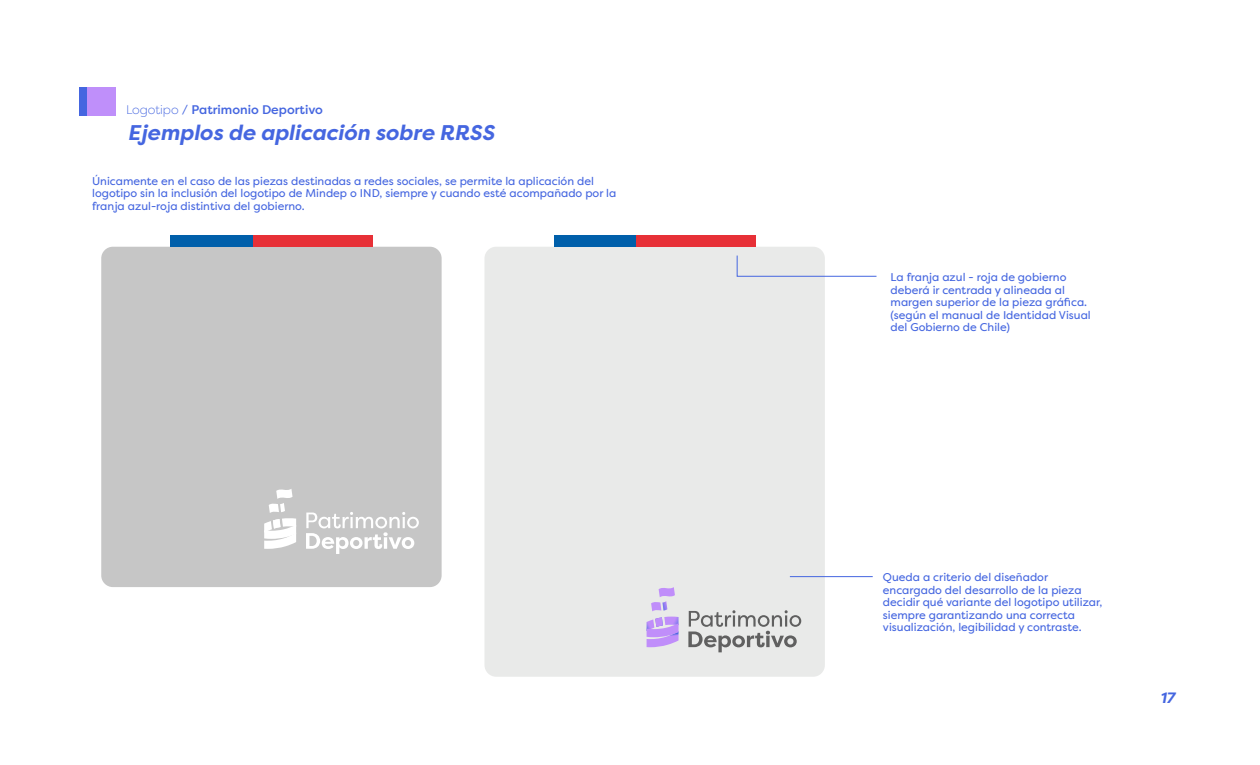
<style>
.page{position:relative;width:1260px;height:765px;background:#fff}
.page>*{position:absolute;margin:0;border:0;box-sizing:border-box;transform-origin:0 0}
.t1{font:italic 700 21.25px "Filson Pro";color:#4566e0}
.t2{font:italic 700 15px "Filson Pro";color:#4566e0}
.t3{font:500 12.5px "Filson Pro";color:#4566e0}
.t4{font:11.25px/12.5px "Filson Pro";color:#4566e0}
.s1{font-weight:300}
.s2{font-weight:400}
</style>
<div class="page">
<div style="left:79px;top:88px;width:9px;height:28px;background:#4566e0"></div>
<div style="left:88px;top:88px;width:28px;height:28px;background:#bf8ffa"></div>
<div style="left:101px;top:247px;width:341px;height:340px;background:#c6c6c6;border-radius:12px"></div>
<div style="left:171px;top:235px;width:82px;height:12px;background:#005faa"></div>
<div style="left:253px;top:235px;width:119px;height:12px;background:#e73037"></div>
<div style="left:484px;top:247px;width:341px;height:430px;background:#e9eae9;border-radius:12px"></div>
<div style="left:554px;top:235px;width:82px;height:12px;background:#005faa"></div>
<div style="left:636px;top:235px;width:120px;height:12px;background:#e73037"></div>
<svg style="left:736px;top:255px;width:141px;height:22px"></svg>
<hr style="left:790px;top:576px;width:83px;height:1px;background:#4566e0">
<svg style="left:647px;top:617px;width:32px;height:31px"></svg>
<svg style="left:651px;top:587px;width:24px;height:24px"></svg>
<svg style="left:688px;top:610px;width:113px;height:42px"></svg>
<svg style="left:264px;top:489px;width:32px;height:60px"></svg>
<svg style="left:306px;top:512px;width:113px;height:42px"></svg>
<p class="t3" style="left:126px;top:101px;width:198px"><span class="s1">Logotipo</span> <span class="s2">/</span> Patrimonio Deportivo</p>
<h1 class="t1" style="left:128px;top:120px;width:368px">Ejemplos de aplicación sobre RRSS</h1>
<p class="t4" style="left:92px;top:174px;width:526px">Únicamente en el caso de las piezas destinadas a redes sociales, se permite la aplicación del logotipo sin la inclusión del logotipo de Mindep o IND, siempre y cuando esté acompañado por la franja azul-roja distintiva del gobierno.</p>
<p class="t4" style="left:891px;top:271px;width:202px">La franja azul - roja de gobierno deberá ir centrada y alineada al margen superior de la pieza gráfica. (según el manual de Identidad Visual del Gobierno de Chile)</p>
<p class="t4" style="left:883px;top:571px;width:221px">Queda a criterio del diseñador encargado del desarrollo de la pieza decidir qué variante del logotipo utilizar, siempre garantizando una correcta visualización, legibilidad y contraste.</p>
<h2 class="t2" style="left:1160px;top:689px;width:16px">17</h2>
</div>
